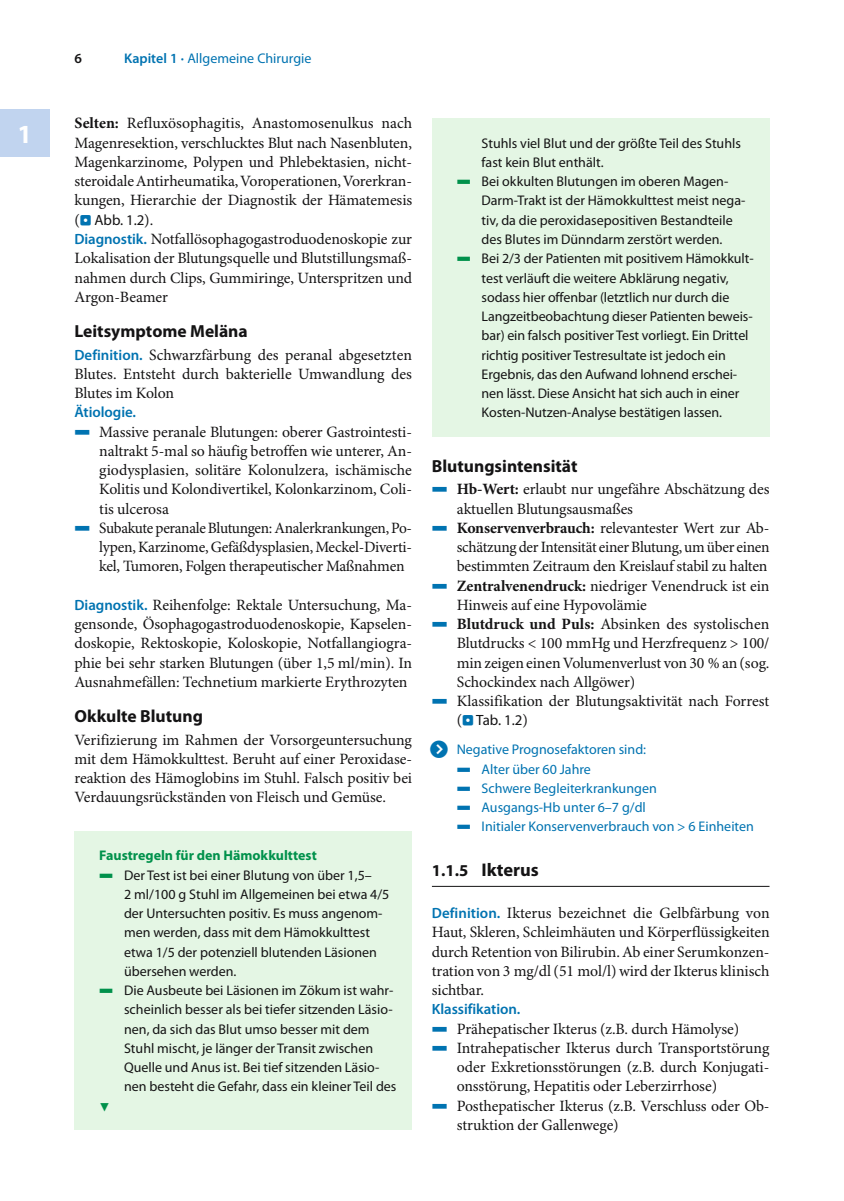
<style>
.page{position:relative;width:844px;height:1201px;background:#fff}
.page>*{position:absolute;margin:0;border:0;box-sizing:border-box;transform-origin:0 0}
.t1{font:700 26.25px "Myriad Pro";color:#fff}
.t2{font:700 18.38px "Myriad Pro";color:#141314}
.t3{font:700 17.5px "Myriad Pro";color:#141314}
.t4{font:15.75px/19.2px "Minion Pro";letter-spacing:-.005em;color:#141314;text-align:justify}
.t5{font:600 14.88px "Myriad Pro";letter-spacing:-.005em;color:#0073b1}
.t6{font:14.88px "Myriad Pro";letter-spacing:-.005em;color:#141314}
.t7{font:14px "Myriad Pro";color:#141314}
.t8{font:14px/19.2px "Myriad Pro";color:#0073b1}
.t9{font:700 14px "Myriad Pro";color:#00914b}
.t10{font:600 14px "Myriad Pro";color:#141314}
.t11{font:14px "S Buttons";color:#00914b}
.s1{font-weight:600}
.s2{font-weight:700}
.s3{font-family:"Minion Pro";font-size:15.75px}
.s4{font-family:"S Buttons";font-size:14px;color:#0073b1}
.s5{font-family:"Myriad Pro";font-weight:600;font-size:14.88px;color:#0073b1}
.s6{font-family:"S Buttons";color:#0073b1}
.s7{font-family:"S Buttons";color:#00914b}
.s8{font-family:"S Buttons"}
.s9{font-size:16.62px}
</style>
<div class="page">
<div style="left:0;top:109px;width:50px;height:47px;background:#c1d4ef"></div>
<div style="left:432px;top:118px;width:337px;height:318px;background:#e4f6e4"></div>
<div style="left:74px;top:831px;width:338px;height:298px;background:#e4f6e4"></div>
<hr style="left:432px;top:886px;width:337px;height:1px;background:#141314">
<p class="t10" style="left:74px;top:53px;width:9px">6</p>
<p class="t8" style="left:124px;top:49px;width:189px"><span class="s1">Kapitel 1 ·</span> Allgemeine Chirurgie</p>
<h1 class="t1" style="left:18px;top:124px;width:16px">1</h1>
<p class="t4" style="left:74px;top:115px;width:339px"><span class="s2">Selten:</span> Refluxösophagitis, Anastomosenulkus nach Magenresektion, verschlucktes Blut nach Nasenbluten, Magenkarzinome, Polypen und Phlebektasien, nicht&shy;steroidale Antirheumatika, Voroperationen, Vorerkran&shy;kungen, Hierarchie der Diagnostik der Hämatemesis</p>
<p class="t6" style="left:74px;top:214px;width:80px"><span class="s3">(</span><span class="s4">.</span> Abb. 1.2<span class="s3">).</span></p>
<p class="t4" style="left:74px;top:230px;width:339px"><span class="s5">Diagnostik.</span> Notfallösophagogastroduodenoskopie zur Lokalisation der Blutungsquelle und Blutstillungsmaß&shy;nahmen durch Clips, Gummiringe, Unterspritzen und Argon-Beamer</p>
<p class="t3" style="left:74px;top:324px;width:175px">Leitsymptome Meläna</p>
<p class="t4" style="left:74px;top:346px;width:339px"><span class="s5">Definition.</span> Schwarzfärbung des peranal abgesetzten Blutes. Entsteht durch bakterielle Umwandlung des Blutes im Kolon</p>
<p class="t5" style="left:74px;top:406px;width:63px">Ätiologie.</p>
<p class="t4" style="left:74px;top:423px;width:339px"><span class="s6">4</span> Massive peranale Blutungen: oberer Gastrointesti-</p>
<p class="t4" style="left:99px;top:442px;width:314px">naltrakt 5-mal so häufig betroffen wie unterer, An-</p>
<p class="t4" style="left:99px;top:461px;width:314px">giodysplasien, solitäre Kolonulzera, ischämische</p>
<p class="t4" style="left:99px;top:481px;width:314px">Kolitis und Kolondivertikel, Kolonkarzinom, Coli-</p>
<p class="t4" style="left:99px;top:500px;width:71px">tis ulcerosa</p>
<p class="t4" style="left:74px;top:519px;width:339px"><span class="s6">4</span> Subakute peranale Blutungen: Analerkrankungen, Po-</p>
<p class="t4" style="left:99px;top:538px;width:314px">lypen, Karzinome, Gefäßdysplasien, Meckel-Diverti-</p>
<p class="t4" style="left:99px;top:558px;width:307px">kel, Tumoren, Folgen therapeutischer Maßnahmen</p>
<p class="t4" style="left:74px;top:596px;width:339px"><span class="s5">Diagnostik.</span> Reihenfolge: Rektale Untersuchung, Ma&shy;gensonde, Ösophagogastroduodenoskopie, Kapselen&shy;doskopie, Rektoskopie, Koloskopie, Notfallangiogra&shy;phie bei sehr starken Blutungen (über 1,5 ml/min). In Ausnahmefällen: Technetium markierte Erythrozyten</p>
<p class="t3" style="left:74px;top:709px;width:130px">Okkulte Blutung</p>
<p class="t4" style="left:74px;top:731px;width:339px">Verifizierung im Rahmen der Vorsorgeuntersuchung mit dem Hämokkulttest. Beruht auf einer Peroxidase&shy;reaktion des Hämoglobins im Stuhl. Falsch positiv bei Verdauungsrückständen von Fleisch und Gemüse.</p>
<p class="t9" style="left:99px;top:850px;width:219px">Faustregeln für den Hämokkulttest</p>
<p class="t7" style="left:99px;top:869px;width:274px"><span class="s7">4</span> Der Test ist bei einer Blutung von über 1,5–</p>
<p class="t7" style="left:124px;top:888px;width:267px">2 ml/100 g Stuhl im Allgemeinen bei etwa 4/5</p>
<p class="t7" style="left:124px;top:908px;width:260px">der Untersuchten positiv. Es muss angenom-</p>
<p class="t7" style="left:124px;top:927px;width:247px">men werden, dass mit dem Hämokkulttest</p>
<p class="t7" style="left:124px;top:946px;width:254px">etwa 1/5 der potenziell blutenden Läsionen</p>
<p class="t7" style="left:124px;top:965px;width:114px">übersehen werden.</p>
<p class="t7" style="left:99px;top:985px;width:295px"><span class="s7">4</span> Die Ausbeute bei Läsionen im Zökum ist wahr-</p>
<p class="t7" style="left:124px;top:1004px;width:270px">scheinlich besser als bei tiefer sitzenden Läsio-</p>
<p class="t7" style="left:124px;top:1023px;width:247px">nen, da sich das Blut umso besser mit dem</p>
<p class="t7" style="left:124px;top:1042px;width:250px">Stuhl mischt, je länger der Transit zwischen</p>
<p class="t7" style="left:124px;top:1062px;width:257px">Quelle und Anus ist. Bei tief sitzenden Läsio-</p>
<p class="t7" style="left:124px;top:1081px;width:274px">nen besteht die Gefahr, dass ein kleiner Teil des</p>
<p class="t11" style="left:99px;top:1097px;width:12px">6</p>
<p class="t7" style="left:481px;top:138px;width:261px">Stuhls viel Blut und der größte Teil des Stuhls</p>
<p class="t7" style="left:481px;top:157px;width:124px">fast kein Blut enthält.</p>
<p class="t7" style="left:456px;top:176px;width:273px"><span class="s7">4</span> Bei okkulten Blutungen im oberen Magen-</p>
<p class="t7" style="left:481px;top:195px;width:265px">Darm-Trakt ist der Hämokkulttest meist nega-</p>
<p class="t7" style="left:481px;top:215px;width:253px">tiv, da die peroxidasepositiven Bestandteile</p>
<p class="t7" style="left:481px;top:234px;width:242px">des Blutes im Dünndarm zerstört werden.</p>
<p class="t7" style="left:456px;top:253px;width:298px"><span class="s7">4</span> Bei 2/3 der Patienten mit positivem Hämokkult-</p>
<p class="t7" style="left:481px;top:272px;width:248px">test verläuft die weitere Abklärung negativ,</p>
<p class="t7" style="left:481px;top:292px;width:249px">sodass hier offenbar (letztlich nur durch die</p>
<p class="t7" style="left:481px;top:311px;width:272px">Langzeitbeobachtung dieser Patienten beweis-</p>
<p class="t7" style="left:481px;top:330px;width:268px">bar) ein falsch positiver Test vorliegt. Ein Drittel</p>
<p class="t7" style="left:481px;top:349px;width:246px">richtig positiver Testresultate ist jedoch ein</p>
<p class="t7" style="left:481px;top:369px;width:257px">Ergebnis, das den Aufwand lohnend erschei-</p>
<p class="t7" style="left:481px;top:388px;width:259px">nen lässt. Diese Ansicht hat sich auch in einer</p>
<p class="t7" style="left:481px;top:407px;width:242px">Kosten-Nutzen-Analyse bestätigen lassen.</p>
<p class="t3" style="left:432px;top:459px;width:147px">Blutungsintensität</p>
<p class="t4" style="left:432px;top:481px;width:339px"><span class="s6">4</span> <span class="s2">Hb-Wert:</span> erlaubt nur ungefähre Abschätzung des</p>
<p class="t4" style="left:456px;top:500px;width:178px">aktuellen Blutungsausmaßes</p>
<p class="t4" style="left:432px;top:519px;width:339px"><span class="s6">4</span> <span class="s2">Konservenverbrauch:</span> relevantester Wert zur Ab-</p>
<p class="t4" style="left:456px;top:538px;width:314px">schätzung der Intensität einer Blutung, um über einen</p>
<p class="t4" style="left:456px;top:558px;width:312px">bestimmten Zeitraum den Kreislauf stabil zu halten</p>
<p class="t4" style="left:432px;top:577px;width:339px"><span class="s6">4</span> <span class="s2">Zentralvenendruck:</span> niedriger Venendruck ist ein</p>
<p class="t4" style="left:456px;top:596px;width:192px">Hinweis auf eine Hypovolämie</p>
<p class="t4" style="left:432px;top:615px;width:339px"><span class="s6">4</span> <span class="s2">Blutdruck und Puls:</span> Absinken des systolischen</p>
<p class="t4" style="left:456px;top:635px;width:314px">Blutdrucks &lt; 100 mmHg und Herzfrequenz &gt; 100/</p>
<p class="t4" style="left:456px;top:654px;width:314px">min zeigen einen Volumenverlust von 30 % an (sog.</p>
<p class="t4" style="left:456px;top:673px;width:180px">Schockindex nach Allgöwer)</p>
<p class="t4" style="left:432px;top:692px;width:339px"><span class="s6">4</span> Klassifikation der Blutungsaktivität nach Forrest</p>
<p class="t6" style="left:456px;top:714px;width:73px"><span class="s3">(</span><span class="s4">.</span> Tab. 1.2<span class="s3">)</span></p>
<p class="t8" style="left:456px;top:741px;width:298px;text-indent:-25px"><span class="s8">&gt;</span> Negative Prognosefaktoren sind:<br><span class="s8">4</span> Alter über 60 Jahre<br><span class="s8">4</span> Schwere Begleiterkrankungen<br><span class="s8">4</span> Ausgangs-Hb unter 6–7 g/dl<br><span class="s8">4</span> Initialer Konservenverbrauch von &gt; 6 Einheiten</p>
<p class="t2" style="left:432px;top:862px;width:108px"><span class="s9">1.1.5</span> Ikterus</p>
<p class="t4" style="left:432px;top:904px;width:339px"><span class="s5">Definition.</span> Ikterus bezeichnet die Gelbfärbung von Haut, Skleren, Schleimhäuten und Körperflüssigkeiten durch Retention von Bilirubin. Ab einer Serumkonzen&shy;tration von 3 mg/dl (51 mol/l) wird der Ikterus klinisch sichtbar.</p>
<p class="t5" style="left:432px;top:1003px;width:90px">Klassifikation.</p>
<p class="t4" style="left:432px;top:1020px;width:309px"><span class="s6">4</span> Prähepatischer Ikterus (z.B. durch Hämolyse)</p>
<p class="t4" style="left:432px;top:1039px;width:339px"><span class="s6">4</span> Intrahepatischer Ikterus durch Transportstörung</p>
<p class="t4" style="left:456px;top:1058px;width:314px">oder Exkretionsstörungen (z.B. durch Konjugati-</p>
<p class="t4" style="left:456px;top:1077px;width:262px">onsstörung, Hepatitis oder Leberzirrhose)</p>
<p class="t4" style="left:432px;top:1097px;width:339px"><span class="s6">4</span> Posthepatischer Ikterus (z.B. Verschluss oder Ob-</p>
<p class="t4" style="left:456px;top:1116px;width:163px">struktion der Gallenwege)</p>
</div>
